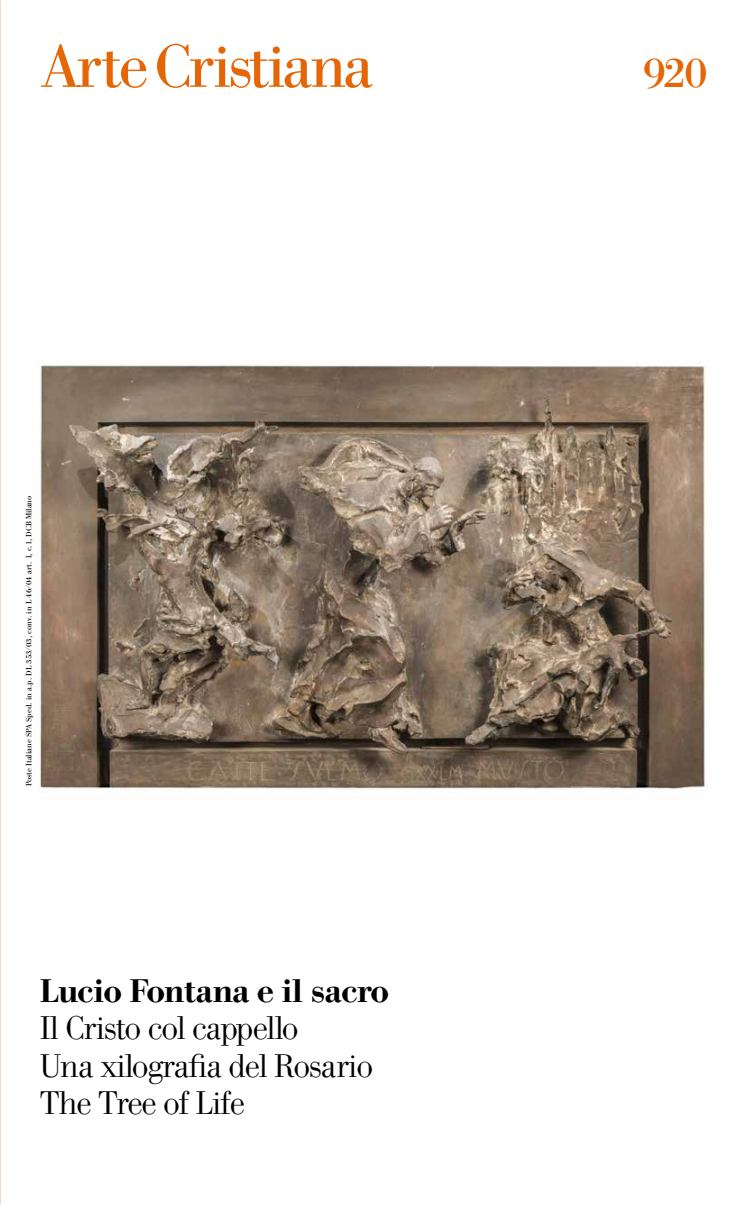
<style>
.page{position:relative;width:745px;height:1205px;background:#fff}
.page>*{position:absolute;margin:0;border:0;box-sizing:border-box;transform-origin:0 0}
.t1{font:41.25px "AT Our Bodoni";color:#e56606}
.t2{font:300 32.5px/37.5px "AT Our Bodoni";letter-spacing:-.025em;color:#000}
.t3{font:500 32.5px "AT Our Bodoni";letter-spacing:-.025em;color:#000}
.t4{font:7.75px "AT Our Bodoni";color:#000}
</style>
<div class="page">
<svg style="left:41px;top:44px;width:331px;height:44px"></svg>
<img style="left:38px;top:363px;width:669px;height:428px">
<p class="t4" style="left:24px;top:786px;width:292px;rotate:-90deg">Poste Italiane SPA Sped. in a.p. DL 353/03, conv. in L 46/04 art. 1, c.1, DCB Milano</p>
<h2 class="t3" style="left:40px;top:971px;width:350px">Lucio Fontana e il sacro</h2>
<h2 class="t2" style="left:40px;top:1010px;width:334px">Il Cristo col cappello<br>Una xilografia del Rosario<br>The Tree of Life</h2>
<h1 class="t1" style="left:642px;top:48px;width:66px">920</h1>
</div>
